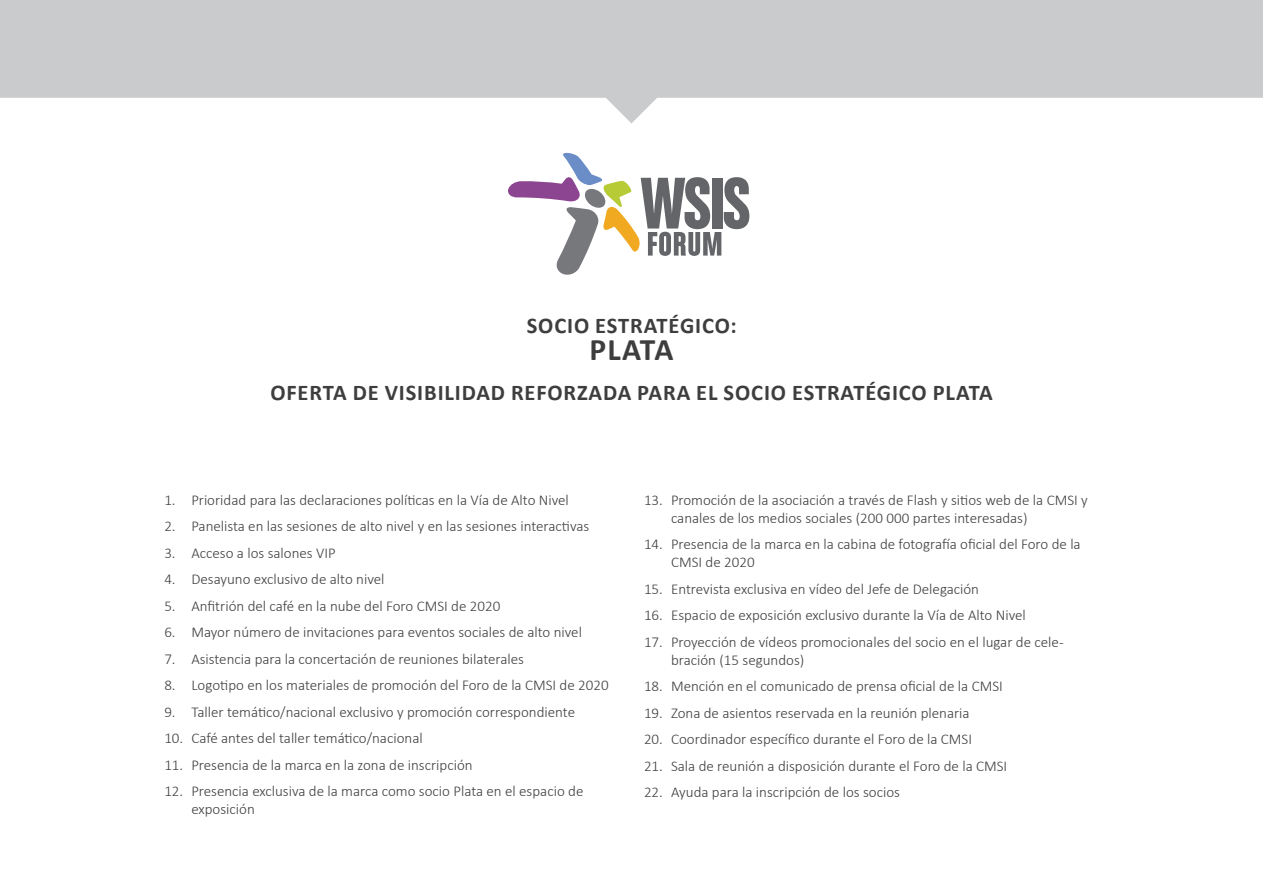
<style>
.page{position:relative;width:1263px;height:893px;background:#fff}
.page>*{position:absolute;margin:0;border:0;box-sizing:border-box;transform-origin:0 0}
.t1{font:700 31.5px "Calibri";color:#3e3e3f}
.t2{font:700 22.5px "Calibri";letter-spacing:.04em;color:#3e3e3f}
.t3{font:300 15px/18px "Calibri";color:#3e3e3f}
</style>
<div class="page">
<svg style="left:508px;top:153px;width:241px;height:122px"></svg>
<svg style="left:0;top:0;width:1263px;height:123px;fill:#cacbcc"></svg>
<p class="t2" style="left:527px;top:309px;width:211px">SOCIO ESTRATÉGICO:</p>
<p class="t1" style="left:589px;top:327px;width:85px">PLATA</p>
<p class="t2" style="left:270px;top:376px;width:724px">OFERTA DE VISIBILIDAD REFORZADA PARA EL SOCIO ESTRATÉGICO PLATA</p>
<p class="t3" style="left:164px;top:490px;width:406px">1. Prioridad para las declaraciones políticas en la Vía de Alto Nivel</p>
<p class="t3" style="left:164px;top:517px;width:426px">2. Panelista en las sesiones de alto nivel y en las sesiones interactivas</p>
<p class="t3" style="left:164px;top:543px;width:173px">3. Acceso a los salones VIP</p>
<p class="t3" style="left:164px;top:570px;width:222px">4. Desayuno exclusivo de alto nivel</p>
<p class="t3" style="left:164px;top:596px;width:337px">5. Anfitrión del café en la nube del Foro CMSI de 2020</p>
<p class="t3" style="left:164px;top:623px;width:419px">6. Mayor número de invitaciones para eventos sociales de alto nivel</p>
<p class="t3" style="left:164px;top:649px;width:361px">7. Asistencia para la concertación de reuniones bilaterales</p>
<p class="t3" style="left:164px;top:676px;width:446px">8. Logotipo en los materiales de promoción del Foro de la CMSI de 2020</p>
<p class="t3" style="left:164px;top:702px;width:412px">9. Taller temático/nacional exclusivo y promoción correspondiente</p>
<p class="t3" style="left:164px;top:729px;width:260px">10. Café antes del taller temático/nacional</p>
<p class="t3" style="left:164px;top:755px;width:310px">11. Presencia de la marca en la zona de inscripción</p>
<p class="t3" style="left:191px;top:782px;width:394px;text-indent:-27px">12. Presencia exclusiva de la marca como socio Plata en el espacio de exposición</p>
<p class="t3" style="left:671px;top:490px;width:418px;text-indent:-27px">13. Promoción de la asociación a través de Flash y sitios web de la CMSI y canales de los medios sociales (200 000 partes interesadas)</p>
<p class="t3" style="left:671px;top:535px;width:411px;text-indent:-27px">14. Presencia de la marca en la cabina de fotografía oficial del Foro de la<br>CMSI de 2020</p>
<p class="t3" style="left:644px;top:579px;width:337px">15. Entrevista exclusiva en vídeo del Jefe de Delegación</p>
<p class="t3" style="left:644px;top:606px;width:383px">16. Espacio de exposición exclusivo durante la Vía de Alto Nivel</p>
<p class="t3" style="left:671px;top:632px;width:394px;text-indent:-27px">17. Proyección de vídeos promocionales del socio en el lugar de cele&shy;bración (15 segundos)</p>
<p class="t3" style="left:644px;top:677px;width:360px">18. Mención en el comunicado de prensa oficial de la CMSI</p>
<p class="t3" style="left:644px;top:703px;width:327px">19. Zona de asientos reservada en la reunión plenaria</p>
<p class="t3" style="left:644px;top:730px;width:330px">20. Coordinador específico durante el Foro de la CMSI</p>
<p class="t3" style="left:644px;top:756px;width:365px">21. Sala de reunión a disposición durante el Foro de la CMSI</p>
<p class="t3" style="left:644px;top:783px;width:257px">22. Ayuda para la inscripción de los socios</p>
</div>
